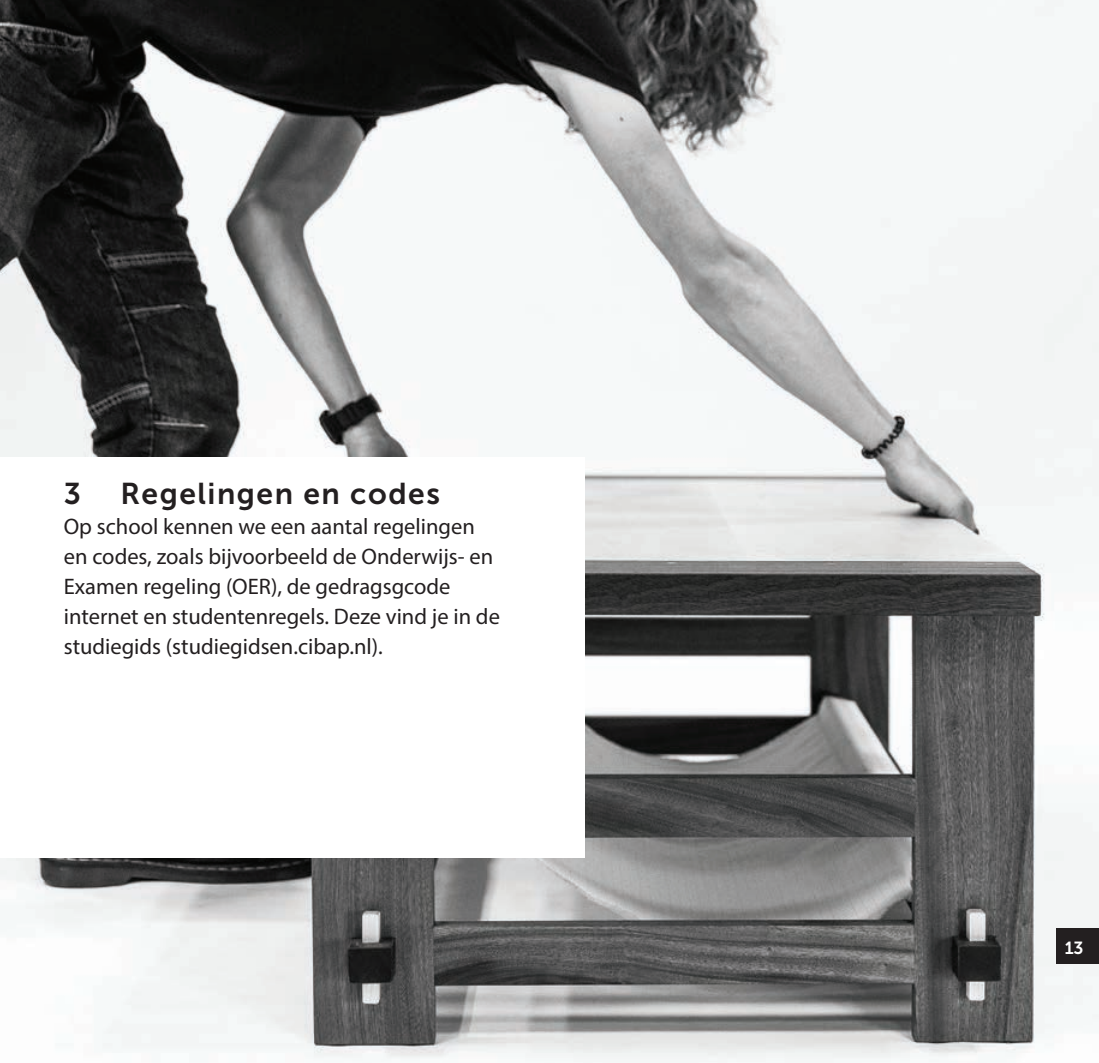
<style>
.page{position:relative;width:1099px;height:1063px;background:#fff}
.page>*{position:absolute;margin:0;border:0;box-sizing:border-box;transform-origin:0 0}
.t1{font:30px "Museo Sans 700";letter-spacing:.05em;color:#231f20}
.t2{font:22.5px/30px "Myriad Pro";color:#231f20}
.t3{font:17.5px "Museo Sans 700";color:#fff}
</style>
<div class="page">
<img style="left:0;top:0;width:1098px;height:1063px">
<div style="left:0;top:457px;width:585px;height:400px;background:#fff"></div>
<div style="left:1056px;top:928px;width:42px;height:36px;background:#231f20"></div>
<h1 class="t1" style="left:64px;top:477px;width:19px">3</h1>
<h1 class="t1" style="left:120px;top:477px;width:321px">Regelingen en codes</h1>
<p class="t2" style="left:64px;top:511px;width:437px">Op school kennen we een aantal regelingen en codes, zoals bijvoorbeeld de Onderwijs- en Examen regeling (OER), de gedragsgcode internet en studentenregels. Deze vind je in de studiegids (studiegidsen.cibap.nl).</p>
<p class="t3" style="left:1064px;top:938px;width:21px">13</p>
</div>
